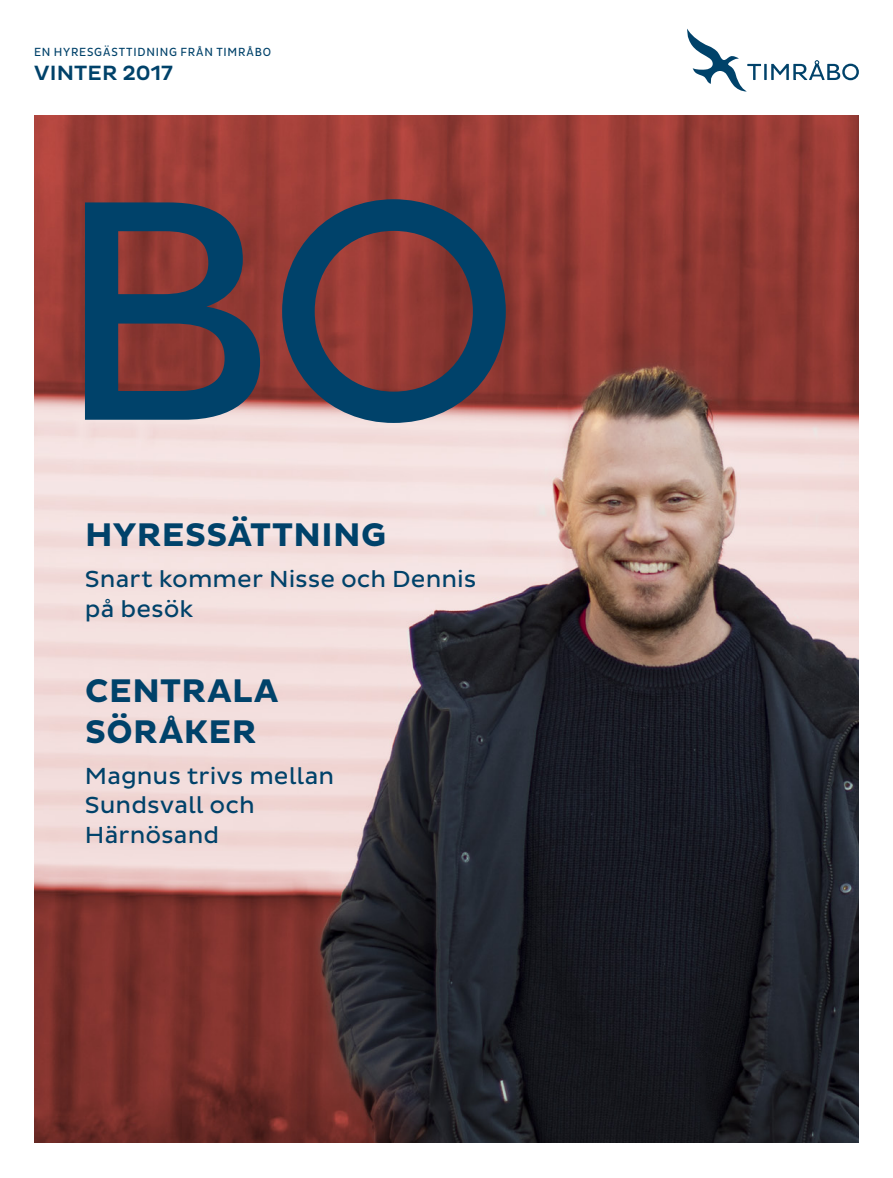
<style>
.page{position:relative;width:893px;height:1178px;background:#fff}
.page>*{position:absolute;margin:0;border:0;box-sizing:border-box;transform-origin:0 0}
.t1{font:700 33.3px "Pluto Sans";letter-spacing:.015em;color:#00426a}
.t2{font:23.7px/30px "Pluto Sans";color:#00426a}
.t3{font:500 21px "Pluto Sans";letter-spacing:.005em;color:#00426a}
.t4{font:12px "Pluto Sans Cond";letter-spacing:.065em;color:#00426a}
</style>
<div class="page">
<img style="left:34px;top:115px;width:825px;height:1027px">
<svg style="left:85px;top:199px;width:421px;height:224px"></svg>
<svg style="left:687px;top:29px;width:74px;height:62px"></svg>
<hr style="left:764px;top:64px;width:3px;height:16px;background:#00426a">
<svg style="left:771px;top:60px;width:88px;height:20px"></svg>
<p class="t4" style="left:34px;top:45px;width:239px">EN HYRESGÄSTTIDNING FRÅN TIMRÅBO</p>
<p class="t3" style="left:34px;top:61px;width:140px">VINTER 2017</p>
<p class="t1" style="left:85px;top:515px;width:303px">HYRESSÄTTNING</p>
<p class="t2" style="left:85px;top:564px;width:393px">Snart kommer Nisse och Dennis på besök</p>
<p class="t1" style="left:85px;top:671px;width:195px">CENTRALA</p>
<p class="t1" style="left:85px;top:712px;width:173px">SÖRÅKER</p>
<p class="t2" style="left:85px;top:761px;width:251px">Magnus trivs mellan</p>
<p class="t2" style="left:85px;top:791px;width:171px">Sundsvall och</p>
<p class="t2" style="left:85px;top:821px;width:136px">Härnösand</p>
</div>
